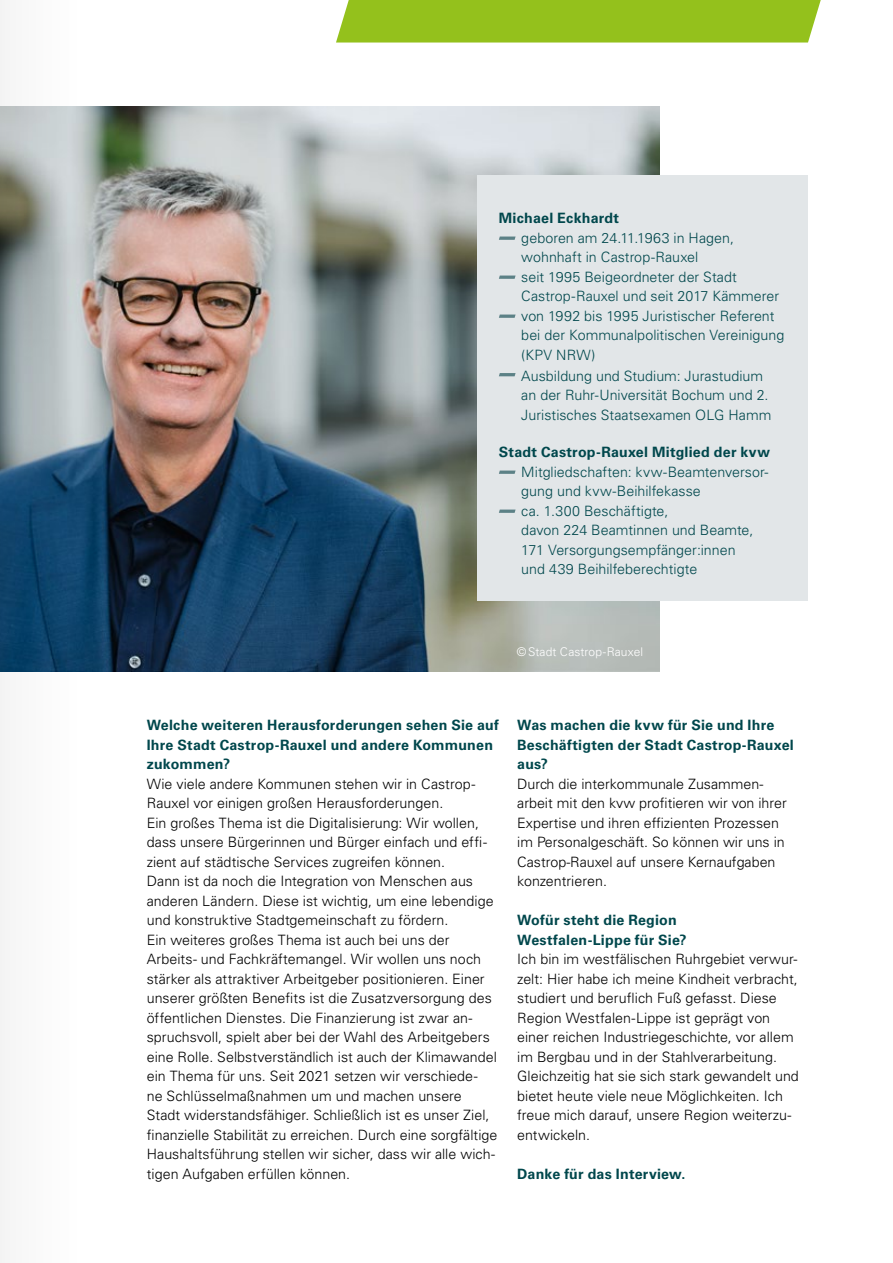
<style>
.page{position:relative;width:893px;height:1263px;background:#fff}
.page>*{position:absolute;margin:0;border:0;box-sizing:border-box;transform-origin:0 0}
.t1{font:300 14.25px/19.5px "Univers LT Std";color:#000}
.t2{font:300 14.25px/19.5px "Univers LT Std";color:#00474c}
.t3{font:700 14.25px/19.5px "Univers LT Std";letter-spacing:.015em;color:#00474c}
.t4{font:300 12px "Univers LT Std";letter-spacing:.01em;color:#fff}
</style>
<div class="page">
<img style="left:77px;top:106px;width:583px;height:566px">
<div style="left:478px;top:176px;width:330px;height:425px;background:#e2e6e8"></div>
<svg style="left:499px;top:237px;width:17px;height:3px"></svg>
<svg style="left:499px;top:276px;width:17px;height:3px"></svg>
<svg style="left:499px;top:315px;width:17px;height:3px"></svg>
<svg style="left:499px;top:373px;width:17px;height:3px"></svg>
<svg style="left:499px;top:471px;width:17px;height:3px"></svg>
<svg style="left:499px;top:510px;width:17px;height:3px"></svg>
<div style="left:336px;top:0;width:485px;height:43px;background:#94c11c"></div>
<svg style="left:0;top:0;width:77px;height:1263px"></svg>
<p class="t3" style="left:499px;top:209px;width:122px">Michael Eckhardt</p>
<p class="t2" style="left:521px;top:228px;width:265px">geboren am 24.11.1963 in Hagen, wohnhaft in Castrop-Rauxel<br>seit 1995 Beigeordneter der Stadt<br>Castrop-Rauxel und seit 2017 Kämmerer von 1992 bis 1995 Juristischer Referent bei der Kommunalpolitischen Vereinigung (KPV NRW)</p>
<p class="t2" style="left:521px;top:366px;width:252px">Ausbildung und Studium: Jurastudium an der Ruhr-Universität Bochum und 2.<br>Juristisches Staatsexamen OLG Hamm</p>
<p class="t3" style="left:499px;top:443px;width:273px">Stadt Castrop-Rauxel Mitglied der kvw</p>
<p class="t2" style="left:521px;top:462px;width:249px">Mitgliedschaften: kvw-Beamtenversor&shy;gung und kvw-Beihilfekasse<br>ca. 1.300 Beschäftigte,<br>davon 224 Beamtinnen und Beamte,<br>171 Versorgungsempfänger:innen<br>und 439 Beihilfeberechtigte</p>
<p class="t4" style="left:517px;top:644px;width:128px">©Stadt Castrop-Rauxel</p>
<p class="t3" style="left:147px;top:716px;width:354px">Welche weiteren Herausforderungen sehen Sie auf<br>Ihre Stadt Castrop-Rauxel und andere Kommunen zukommen?</p>
<p class="t1" style="left:147px;top:774px;width:352px">Wie viele andere Kommunen stehen wir in Castrop-Rauxel vor einigen großen Herausforderungen.<br>Ein großes Thema ist die Digitalisierung: Wir wollen, dass unsere Bürgerinnen und Bürger einfach und effi&shy;zient auf städtische Services zugreifen können.<br>Dann ist da noch die Integration von Menschen aus anderen Ländern. Diese ist wichtig, um eine lebendige und konstruktive Stadtgemeinschaft zu fördern.<br>Ein weiteres großes Thema ist auch bei uns der Arbeits- und Fachkräftemangel. Wir wollen uns noch stärker als attraktiver Arbeitgeber positionieren. Einer unserer größten Benefits ist die Zusatzversorgung des öffentlichen Dienstes. Die Finanzierung ist zwar an&shy;spruchsvoll, spielt aber bei der Wahl des Arbeitgebers eine Rolle. Selbstverständlich ist auch der Klimawandel ein Thema für uns. Seit 2021 setzen wir verschiede-<br>ne Schlüsselmaßnahmen um und machen unsere Stadt widerstandsfähiger. Schließlich ist es unser Ziel, finanzielle Stabilität zu erreichen. Durch eine sorgfältige Haushaltsführung stellen wir sicher, dass wir alle wich&shy;tigen Aufgaben erfüllen können.</p>
<p class="t3" style="left:517px;top:716px;width:278px">Was machen die kvw für Sie und Ihre<br>Beschäftigten der Stadt Castrop-Rauxel aus?</p>
<p class="t1" style="left:517px;top:774px;width:271px">Durch die interkommunale Zusammen&shy;arbeit mit den kvw profitieren wir von ihrer Expertise und ihren effizienten Prozessen im Personalgeschäft. So können wir uns in Castrop-Rauxel auf unsere Kernaufgaben konzentrieren.</p>
<p class="t3" style="left:517px;top:911px;width:171px">Wofür steht die Region<br>Westfalen-Lippe für Sie?</p>
<p class="t1" style="left:517px;top:949px;width:283px">Ich bin im westfälischen Ruhrgebiet verwur&shy;zelt: Hier habe ich meine Kindheit verbracht, studiert und beruflich Fuß gefasst. Diese Region Westfalen-Lippe ist geprägt von einer reichen Industriegeschichte, vor allem im Bergbau und in der Stahlverarbeitung.<br>Gleichzeitig hat sie sich stark gewandelt und bietet heute viele neue Möglichkeiten. Ich freue mich darauf, unsere Region weiterzu&shy;entwickeln.</p>
<p class="t3" style="left:517px;top:1164px;width:170px">Danke für das Interview.</p>
</div>
